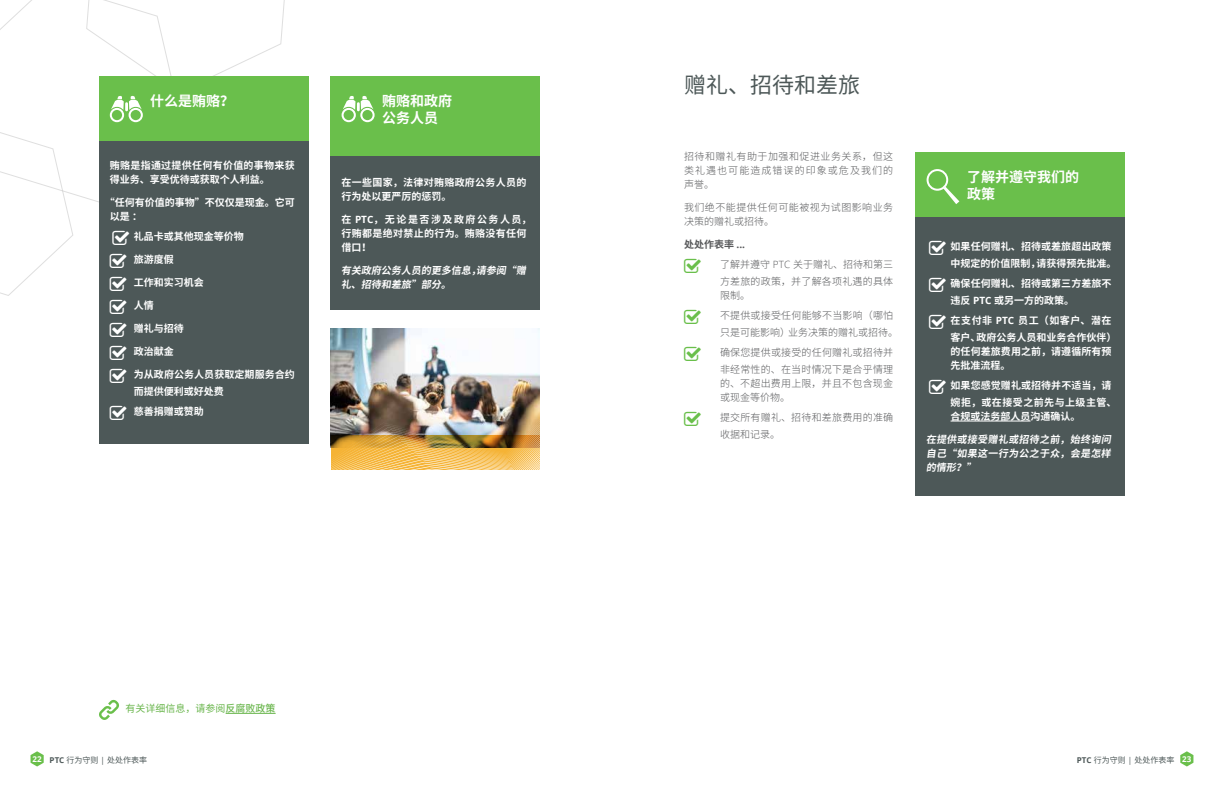
<style>
.page{position:relative;width:1224px;height:792px;background:#fff}
.page>*{position:absolute;margin:0;border:0;box-sizing:border-box;transform-origin:0 0}
.t1{font:22px "Noto Sans CJ Ksc";color:#4d5858}
.t2{font:700 14px/16.8px "Noto Sans CJ Ksc";color:#fff}
.t3{font:700 10px/14px "Noto Sans CJ Ksc";letter-spacing:.005em;color:#fff}
.t4{font:300 10px/14px "Noto Sans CJ Ksc";letter-spacing:.02em;color:#58595b}
.t5{font:700 10px/14px "Noto Sans CJ Ksc";letter-spacing:.03em;color:#fff}
.t6{font:300 10px/14px "Noto Sans CJ Ksc";letter-spacing:.05em;color:#58595b}
.t7{font:300 10px/20px "Noto Sans CJ Ksc";color:#58595b}
.t8{font:10px "Noto Sans CJ Ksc";color:#6ab64d}
.t9{font:8px "Noto Sans CJ Ksc";color:#4d5858}
.s1{font-family:"Open Sans"}
.s2{font-weight:500}
.s3{font-weight:700}
.s4{font-family:"Open Sans";font-weight:700}
.s5{font-family:"Open Sans";font-weight:700;color:#fff}
</style>
<div class="page">
<div style="left:99px;top:76px;width:209px;height:368px;background:#4d5858"></div>
<div style="left:331px;top:76px;width:209px;height:234px;background:#4d5858"></div>
<div style="left:99px;top:76px;width:209px;height:65px;background:#6abf4b"></div>
<div style="left:331px;top:76px;width:209px;height:80px;background:#6abf4b"></div>
<div style="left:342px;top:108px;width:14px;height:14px;border:2px solid #fff;border-radius:50%"></div>
<div style="left:360px;top:108px;width:15px;height:14px;border:2px solid #fff;border-radius:50%"></div>
<svg style="left:343px;top:96px;width:31px;height:14px"></svg>
<hr style="left:226px;top:713px;width:50px;height:1px;background:#6ab64d">
<svg style="left:99px;top:700px;width:20px;height:20px"></svg>
<div style="left:916px;top:152px;width:209px;height:344px;background:#4d5858"></div>
<div style="left:916px;top:152px;width:209px;height:64px;background:#6abf4b"></div>
<hr style="left:951px;top:421px;width:80px;height:1px;background:#fff">
<div style="left:927px;top:169px;width:21px;height:22px;border:2px solid #fff;border-radius:50%"></div>
<svg style="left:943px;top:187px;width:16px;height:17px"></svg>
<img style="left:331px;top:328px;width:209px;height:79px">
<img style="left:308px;top:407px;width:232px;height:63px">
<svg style="left:31px;top:751px;width:13px;height:16px"></svg>
<svg style="left:1180px;top:751px;width:13px;height:16px"></svg>
<svg style="left:0;top:0;width:285px;height:296px"></svg>
<h2 class="t2" style="left:150px;top:93px;width:85px">什么是贿赂？</h2>
<p class="t5" style="left:110px;top:159px;width:187px">贿赂是指通过提供任何有价值的事物来获得业务、享受优待或获取个人利益。</p>
<p class="t3" style="left:110px;top:196px;width:186px;text-indent:-5px">“任何有价值的事物”不仅仅是现金。它可以是：</p>
<p class="t3" style="left:134px;top:230px;width:111px">礼品卡或其他现金等价物</p>
<p class="t3" style="left:134px;top:253px;width:41px">旅游度假</p>
<p class="t3" style="left:134px;top:276px;width:71px">工作和实习机会</p>
<p class="t3" style="left:134px;top:299px;width:21px">人情</p>
<p class="t3" style="left:134px;top:322px;width:51px">赠礼与招待</p>
<p class="t3" style="left:134px;top:345px;width:41px">政治献金</p>
<p class="t3" style="left:134px;top:366px;width:163px;line-height:17px">为从政府公务人员获取定期服务合约而提供便利或好处费</p>
<p class="t3" style="left:134px;top:405px;width:71px">慈善捐赠或赞助</p>
<h2 class="t2" style="left:382px;top:93px;width:71px">贿赂和政府公务人员</h2>
<p class="t5" style="left:342px;top:176px;width:186px">在一些国家，法律对贿赂政府公务人员的行为处以更严厉的惩罚。</p>
<p class="t5" style="left:342px;top:213px;width:192px">在 <span class="s1">PTC</span>，无论是否涉及政府公务人员，行贿都是绝对禁止的行为。贿赂没有任何借口！</p>
<p class="t3" style="left:341px;top:264px;width:191px">有关政府公务人员的更多信息，请参阅“赠礼、招待和差旅”部分。</p>
<p class="t8" style="left:126px;top:703px;width:152px">有关详细信息，请参阅<span class="s2">反腐败政策</span></p>
<h1 class="t1" style="left:684px;top:73px;width:177px">赠礼、招待和差旅</h1>
<p class="t4" style="left:684px;top:149px;width:211px;text-align:justify">招待和赠礼有助于加强和促进业务关系，但这类礼遇也可能造成错误的印象或危及我们的声誉。</p>
<p class="t6" style="left:684px;top:200px;width:211px">我们绝不能提供任何可能被视为试图影响业务决策的赠礼或招待。</p>
<p class="t7" style="left:720px;top:234px;width:175px;text-indent:-36px"><span class="s3">处处作表率</span> <span class="s4">...<br></span>了解并遵守 <span class="s1">PTC</span> 关于赠礼、招待和第三</p>
<p class="t4" style="left:720px;top:274px;width:175px">方差旅的政策，并了解各项礼遇的具体限制。</p>
<p class="t4" style="left:720px;top:307px;width:180px;line-height:17px">不提供或接受任何能够不当影响（哪怕只是可能影响）业务决策的赠礼或招待。</p>
<p class="t4" style="left:720px;top:344px;width:175px;line-height:17px">确保您提供或接受的任何赠礼或招待并非经常性的、在当时情况下是合乎情理</p>
<p class="t4" style="left:720px;top:376px;width:175px">的、不超出费用上限，并且不包含现金或现金等价物。</p>
<p class="t4" style="left:720px;top:409px;width:175px;line-height:17px">提交所有赠礼、招待和差旅费用的准确收据和记录。</p>
<h2 class="t2" style="left:967px;top:169px;width:113px">了解并遵守我们的政策</h2>
<p class="t3" style="left:951px;top:238px;width:168px;line-height:17px">如果任何赠礼、招待或差旅超出政策中规定的价值限制，请获得预先批准。</p>
<p class="t3" style="left:951px;top:275px;width:162px;line-height:17px">确保任何赠礼、招待或第三方差旅不违反 <span class="s1">PTC</span> 或另一方的政策。</p>
<p class="t3" style="left:951px;top:312px;width:168px;line-height:17px">在支付非 <span class="s1">PTC</span> 员工（如客户、潜在客户、政府公务人员和业务合作伙伴）</p>
<p class="t3" style="left:951px;top:345px;width:162px">的任何差旅费用之前，请遵循所有预先批准流程。</p>
<p class="t3" style="left:951px;top:377px;width:167px;line-height:17px">如果您感觉赠礼或招待并不适当，请婉拒，或在接受之前先与上级主管、</p>
<p class="t3" style="left:951px;top:410px;width:131px">合规或法务部人员沟通确认。</p>
<p class="t3" style="left:926px;top:433px;width:190px;text-align:justify">在提供或接受赠礼或招待之前，始终询问自己“如果这一行为公之于众，会是怎样的情形？”</p>
<p class="t9" style="left:33px;top:755px;width:116px"><span class="s5">22</span> <span class="s4">PTC</span> 行为守则 <span class="s1">|</span> 处处作表率</p>
<p class="t9" style="left:1077px;top:755px;width:116px"><span class="s4">PTC</span> 行为守则 <span class="s1">|</span> 处处作表率 <span class="s5">23</span></p>
</div>
